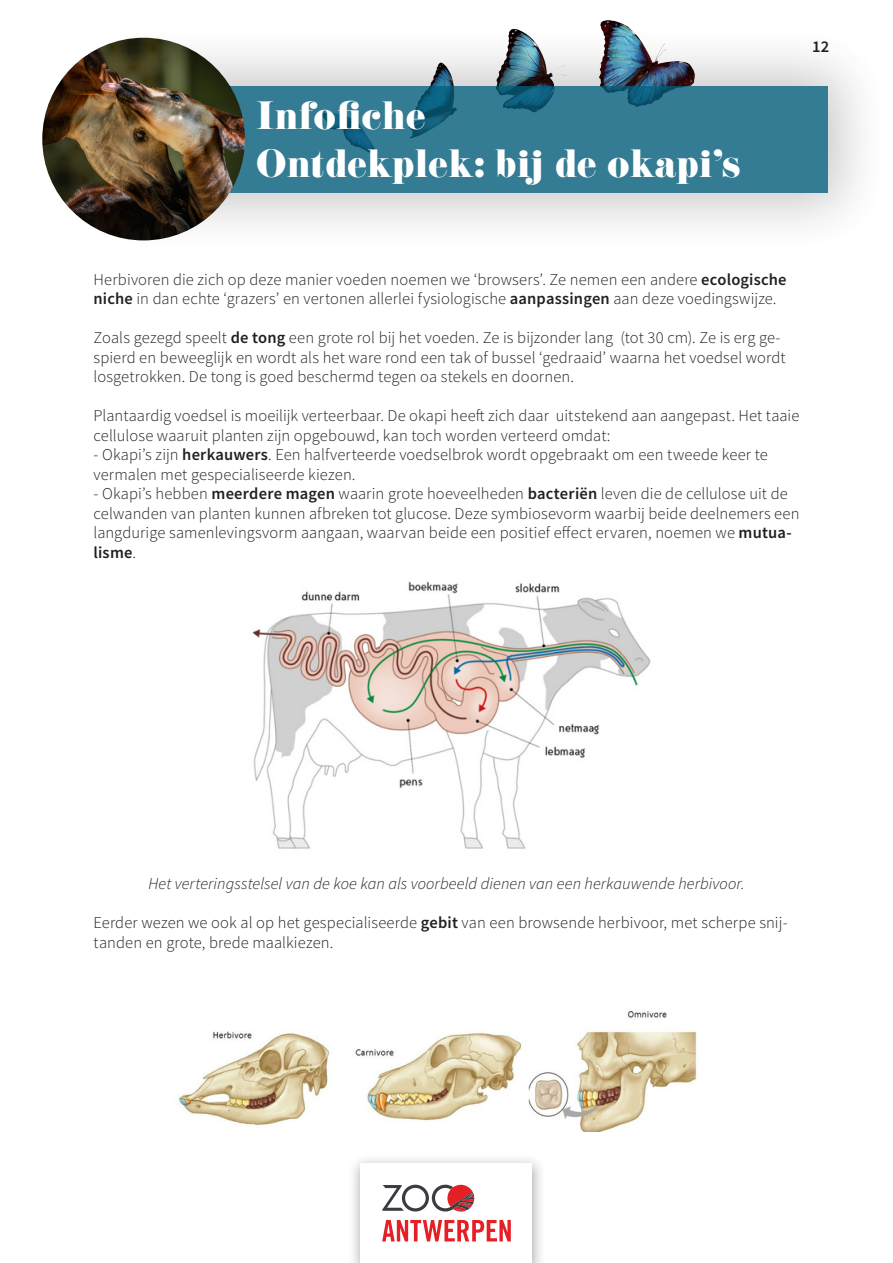
<style>
.page{position:relative;width:893px;height:1263px;background:#fff}
.page>*{position:absolute;margin:0;border:0;box-sizing:border-box;transform-origin:0 0}
.t1{font:34.5px/48px "Eloquent JF Pro";letter-spacing:.02em;color:#fff}
.t2{font:300 16.5px/19.5px "Source Sans Pro";letter-spacing:.005em;color:#231f20}
.t3{font:italic 300 16.5px "Source Sans Pro";letter-spacing:.005em;color:#231f20}
.t4{font:600 16.5px "Source Sans Pro";color:#231f20}
.s1{font-weight:600}
</style>
<div class="page">
<div style="left:61px;top:23px;width:830px;height:232px;background:#231f20;opacity:.32"></div>
<svg style="left:230px;top:86px;width:598px;height:106px;fill:#337c93"></svg>
<div style="left:347px;top:1154px;width:199px;height:109px;background:#231f20;opacity:.37"></div>
<div style="left:361px;top:1163px;width:171px;height:100px;background:#fff"></div>
<svg style="left:382px;top:1220px;width:129px;height:21px"></svg>
<svg style="left:382px;top:1185px;width:92px;height:26px"></svg>
<img style="left:42px;top:38px;width:203px;height:202px;border-radius:101px">
<img style="left:252px;top:582px;width:399px;height:267px">
<img style="left:178px;top:1011px;width:519px;height:120px">
<h1 class="t1" style="left:257px;top:94px;width:485px">Infofiche<br>Ontdekplek: bij de okapi’s</h1>
<p class="t4" style="left:812px;top:36px;width:18px">12</p>
<p class="t2" style="left:94px;top:270px;width:695px">Herbivoren die zich op deze manier voeden noemen we ‘browsers’. Ze nemen een andere <span class="s1">ecologische niche</span> in dan echte ‘grazers’ en vertonen allerlei fysiologische <span class="s1">aanpassingen</span> aan deze voedingswijze.</p>
<p class="t2" style="left:94px;top:328px;width:694px">Zoals gezegd speelt <span class="s1">de tong</span> een grote rol bij het voeden. Ze is bijzonder lang (tot 30 cm). Ze is erg ge&shy;spierd en beweeglijk en wordt als het ware rond een tak of bussel ‘gedraaid’ waarna het voedsel wordt losgetrokken. De tong is goed beschermd tegen oa stekels en doornen.</p>
<p class="t2" style="left:94px;top:406px;width:707px">Plantaardig voedsel is moeilijk verteerbaar. De okapi heeft zich daar uitstekend aan aangepast. Het taaie cellulose waaruit planten zijn opgebouwd, kan toch worden verteerd omdat:</p>
<p class="t2" style="left:94px;top:445px;width:676px">- Okapi’s zijn <span class="s1">herkauwers</span>. Een halfverteerde voedselbrok wordt opgebraakt om een tweede keer te vermalen met gespecialiseerde kiezen.</p>
<p class="t2" style="left:94px;top:484px;width:707px">- Okapi’s hebben <span class="s1">meerdere magen</span> waarin grote hoeveelheden <span class="s1">bacteriën</span> leven die de cellulose uit de celwanden van planten kunnen afbreken tot glucose. Deze symbiosevorm waarbij beide deelnemers een langdurige samenlevingsvorm aangaan, waarvan beide een positief effect ervaren, noemen we <span class="s1">mutua&shy;lisme</span>.</p>
<p class="t3" style="left:148px;top:874px;width:598px">Het verteringsstelsel van de koe kan als voorbeeld dienen van een herkauwende herbivoor.</p>
<p class="t2" style="left:94px;top:913px;width:696px">Eerder wezen we ook al op het gespecialiseerde <span class="s1">gebit</span> van een browsende herbivoor, met scherpe snij&shy;tanden en grote, brede maalkiezen.</p>
</div>
